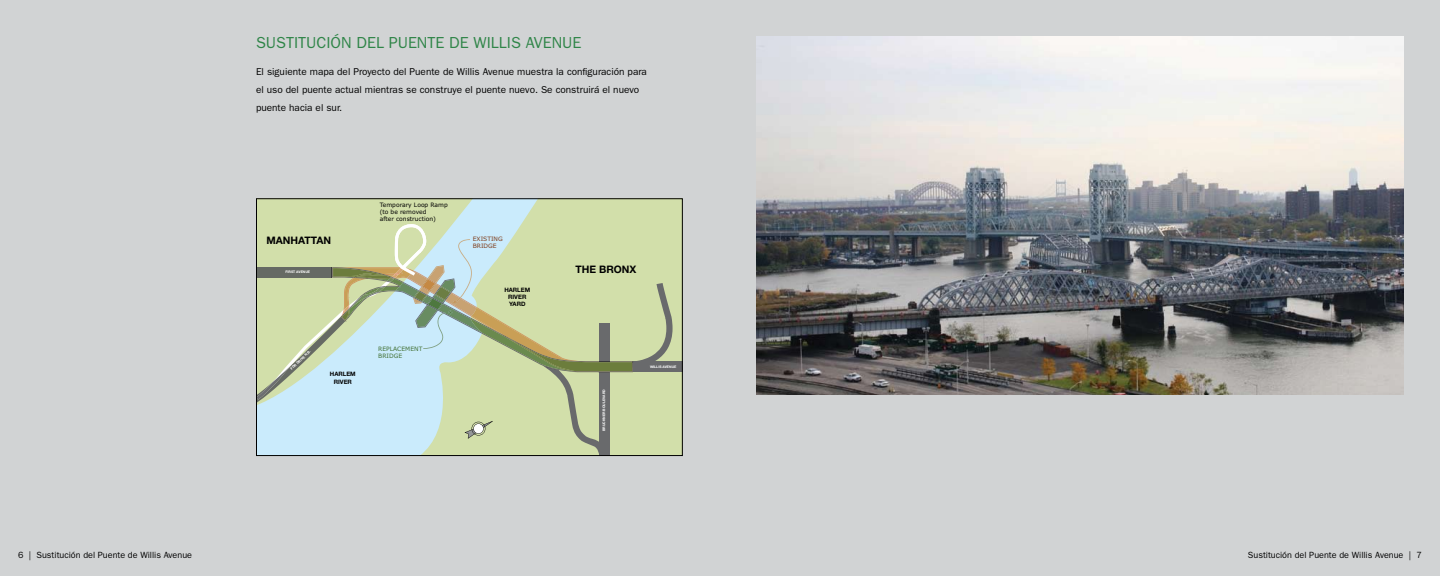
<style>
.page{position:relative;width:1440px;height:576px;background:#fff}
.page>*{position:absolute;margin:0;border:0;box-sizing:border-box;transform-origin:0 0}
.t1{font:16px "Franklin Gothic";color:#2f8548}
.t2{font:700 10.3px "Helvetica Neue";color:#000}
.t3{font:10px/18px "Franklin Gothic";color:#000}
.t4{font:9px "Franklin Gothic";color:#000}
.t5{font:6px/7.2px "Verdana";color:#000}
.t6{font:700 6px/7.2px "Helvetica Neue";color:#000;text-align:center}
.t7{font:6px/7.2px "Verdana";color:#427135}
.t8{font:6px/7.2px "Verdana";color:#7f3d1b}
.t9{font:700 3.4px "Helvetica Neue";color:#fff}
</style>
<div class="page">
<div style="left:0;top:0;width:720px;height:576px;background:#d1d3d4"></div>
<div style="left:720px;top:0;width:720px;height:576px;background:#d1d3d4"></div>
<img style="left:756px;top:36px;width:648px;height:359px">
<svg style="left:474px;top:200px;width:207px;height:254px;background:#d0e1ba"></svg>
<div style="left:258px;top:200px;width:216px;height:24px;background:#d2dfaa"></div>
<div style="left:633px;top:361px;width:49px;height:11px;background:#696a6c"></div>
<svg style="left:258px;top:224px;width:415px;height:230px;background:#c6d7b8"></svg>
<div style="left:256px;top:198px;width:427px;height:258px;border:1px solid #000"></div>
<h1 class="t1" style="left:256px;top:33px;width:162px">Sustitución del Puente</h1>
<h1 class="t1" style="left:449px;top:33px;width:132px">de Willis Aven ue</h1>
<p class="t3" style="left:256px;top:63px;width:393px">El siguiente mapa del Proyecto del Puente de Willis Avenue muestra la configuración para el uso del puente actual mientras se construye el puente nuevo. Se construirá el nuevo puente hacia el sur.</p>
<p class="t5" style="left:380px;top:201px;width:70px">Temporary Loop Ramp (to be removed<br>after construction)</p>
<p class="t2" style="left:267px;top:234px;width:66px">MANHATTAN</p>
<p class="t8" style="left:473px;top:235px;width:31px">EXISTING<br>BRIDGE</p>
<p class="t9" style="left:285px;top:269px;width:26px">FIRST AVENUE</p>
<p class="t2" style="left:576px;top:263px;width:62px">THE BRONX</p>
<p class="t6" style="left:504px;top:286px;width:27px">HARLEM<br>RIVER<br>YARD</p>
<p class="t9" style="left:290px;top:368px;width:28px;rotate:-44deg">FDR DRIVE N.B.</p>
<p class="t7" style="left:378px;top:345px;width:46px">REPLACEMENT<br>BRIDGE</p>
<p class="t9" style="left:650px;top:365px;width:28px">WILLIS AVENUE</p>
<p class="t6" style="left:330px;top:371px;width:27px">HARLEM<br>RIVER</p>
<p class="t9" style="left:602px;top:431px;width:44px;rotate:-90deg">BRUCKNER BOULEVARD</p>
<p class="t4" style="left:29px;top:550px;width:165px">| Sustitución del Puente de Willis Avenue</p>
<p class="t4" style="left:1248px;top:550px;width:165px">Sustitución del Puente de Willis Avenue |</p>
</div>
